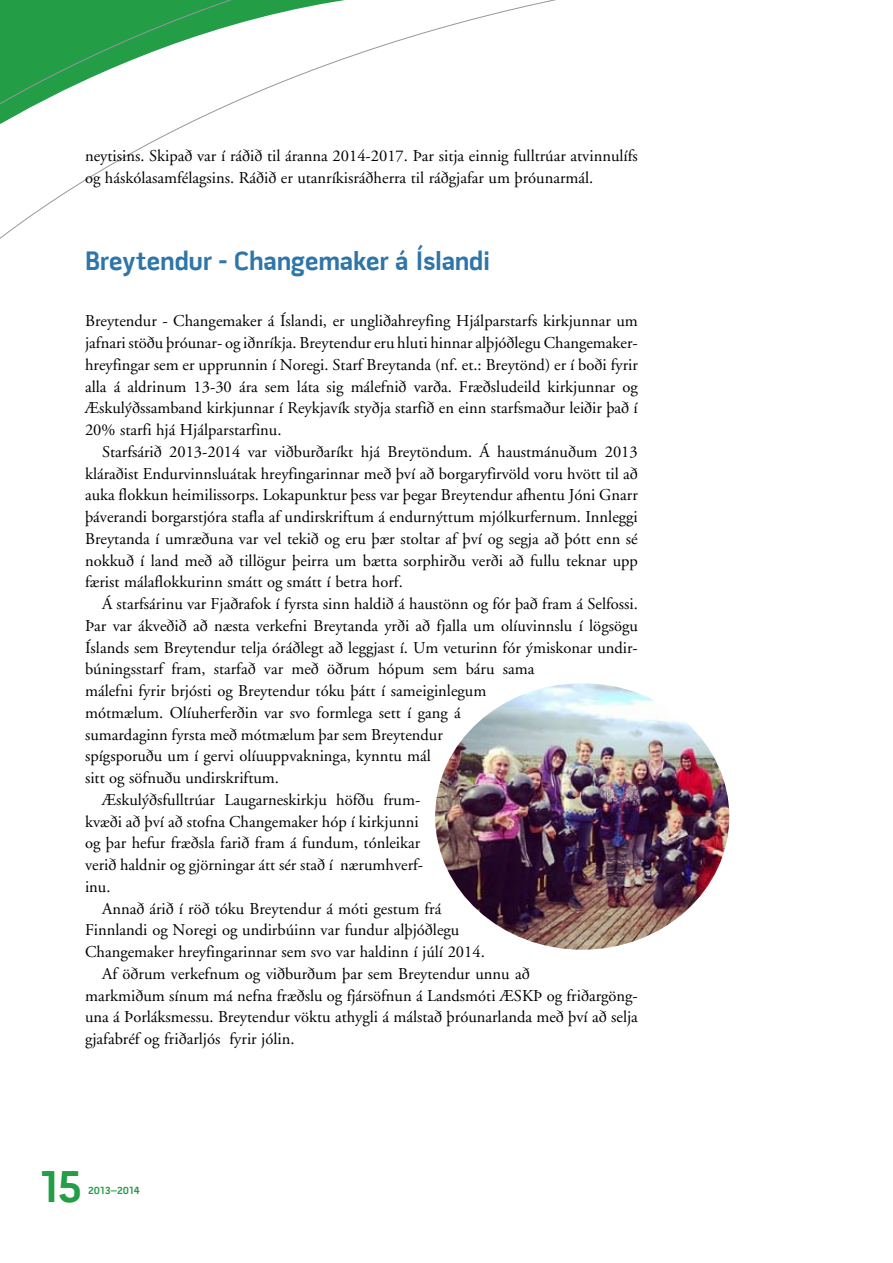
<style>
.page{position:relative;width:893px;height:1263px;background:#fff}
.page>*{position:absolute;margin:0;border:0;box-sizing:border-box;transform-origin:0 0}
.t1{font:700 45px "Pill Gothic 600 mg";color:#239d46}
.t2{font:700 27px "Pill Gothic 600 mg";letter-spacing:-.01em;color:#2e75a9}
.t3{font:16.5px/21.8px "Adobe Garamond";color:#000;text-align:justify}
.t4{font:700 10.5px "Pill Gothic 600 mg";color:#239d46}
</style>
<div class="page">
<svg style="left:0;top:0;width:556px;height:239px"></svg>
<img style="left:435px;top:683px;width:294px;height:267px">
<p class="t3" style="left:85px;top:145px;width:554px">neytisins. Skipað var í ráðið til áranna 2014-2017. Þar sitja einnig fulltrúar atvinnulífs og háskólasamfélagsins. Ráðið er utanríkisráðherra til ráðgjafar um þróunarmál.</p>
<h2 class="t2" style="left:85px;top:244px;width:406px">Breytendur - Changemaker á Íslandi</h2>
<p class="t3" style="left:85px;top:311px;width:554px">Breytendur - Changemaker á Íslandi, er ungliðahreyfing Hjálparstarfs kirkjunnar um jafnari stöðu þróunar- og iðnríkja. Breytendur eru hluti hinnar alþjóðlegu Changemaker&shy;hreyfingar sem er upprunnin í Noregi. Starf Breytanda (nf. et.: Breytönd) er í boði fyrir alla á aldrinum 13-30 ára sem láta sig málefnið varða. Fræðsludeild kirkjunnar og Æskulýðssamband kirkjunnar í Reykjavík styðja starfið en einn starfsmaður leiðir það í 20% starfi hjá Hjálparstarfinu.</p>
<p class="t3" style="left:85px;top:441px;width:554px;text-indent:17px">Starfsárið 2013-2014 var viðburðaríkt hjá Breytöndum. Á haustmánuðum 2013 kláraðist Endurvinnsluátak hreyfingarinnar með því að borgaryfirvöld voru hvött til að auka flokkun heimilissorps. Lokapunktur þess var þegar Breytendur afhentu Jóni Gnarr þáverandi borgarstjóra stafla af undirskriftum á endurnýttum mjólkurfernum. Innleggi Breytanda í umræðuna var vel tekið og eru þær stoltar af því og segja að þótt enn sé nokkuð í land með að tillögur þeirra um bætta sorphirðu verði að fullu teknar upp færist málaflokkurinn smátt og smátt í betra horf.</p>
<p class="t3" style="left:102px;top:593px;width:537px">Á starfsárinu var Fjaðrafok í fyrsta sinn haldið á haustönn og fór það fram á Selfossi.</p>
<p class="t3" style="left:85px;top:615px;width:554px">Þar var ákveðið að næsta verkefni Breytanda yrði að fjalla um olíuvinnslu í lögsögu</p>
<p class="t3" style="left:85px;top:637px;width:554px">Íslands sem Breytendur telja óráðlegt að leggjast í. Um veturinn fór ýmiskonar undir-</p>
<p class="t3" style="left:85px;top:659px;width:451px">búningsstarf fram, starfað var með öðrum hópum sem báru sama</p>
<p class="t3" style="left:85px;top:680px;width:403px">málefni fyrir brjósti og Breytendur tóku þátt í sameiginlegum</p>
<p class="t3" style="left:85px;top:702px;width:377px">mótmælum. Olíuherferðin var svo formlega sett í gang á</p>
<p class="t3" style="left:85px;top:724px;width:359px">sumardaginn fyrsta með mótmælum þar sem Breytendur</p>
<p class="t3" style="left:85px;top:746px;width:347px">spígsporuðu um í gervi olíuuppvakninga, kynntu mál</p>
<p class="t3" style="left:85px;top:767px;width:196px">sitt og söfnuðu undirskriftum.</p>
<p class="t3" style="left:102px;top:789px;width:320px">Æskulýðsfulltrúar Laugarneskirkju höfðu frum-</p>
<p class="t3" style="left:85px;top:811px;width:335px">kvæði að því að stofna Changemaker hóp í kirkjunni</p>
<p class="t3" style="left:85px;top:833px;width:337px">og þar hefur fræðsla farið fram á fundum, tónleikar</p>
<p class="t3" style="left:85px;top:854px;width:340px">verið haldnir og gjörningar átt sér stað í nærumhverf-</p>
<p class="t3" style="left:85px;top:876px;width:27px">inu.</p>
<p class="t3" style="left:102px;top:898px;width:341px">Annað árið í röð tóku Breytendur á móti gestum frá</p>
<p class="t3" style="left:85px;top:920px;width:376px">Finnlandi og Noregi og undirbúinn var fundur alþjóðlegu</p>
<p class="t3" style="left:85px;top:941px;width:401px">Changemaker hreyfingarinnar sem svo var haldinn í júlí 2014.</p>
<p class="t3" style="left:102px;top:963px;width:429px">Af öðrum verkefnum og viðburðum þar sem Breytendur unnu að</p>
<p class="t3" style="left:85px;top:985px;width:554px">markmiðum sínum má nefna fræðslu og fjársöfnun á Landsmóti ÆSKÞ og friðargöng-</p>
<p class="t3" style="left:85px;top:1007px;width:554px">una á Þorláksmessu. Breytendur vöktu athygli á málstað þróunarlanda með því að selja</p>
<p class="t3" style="left:85px;top:1028px;width:211px">gjafabréf og friðarljós fyrir jólin.</p>
<h1 class="t1" style="left:40px;top:1159px;width:44px">15</h1>
<p class="t4" style="left:88px;top:1184px;width:53px">2013–2014</p>
</div>
